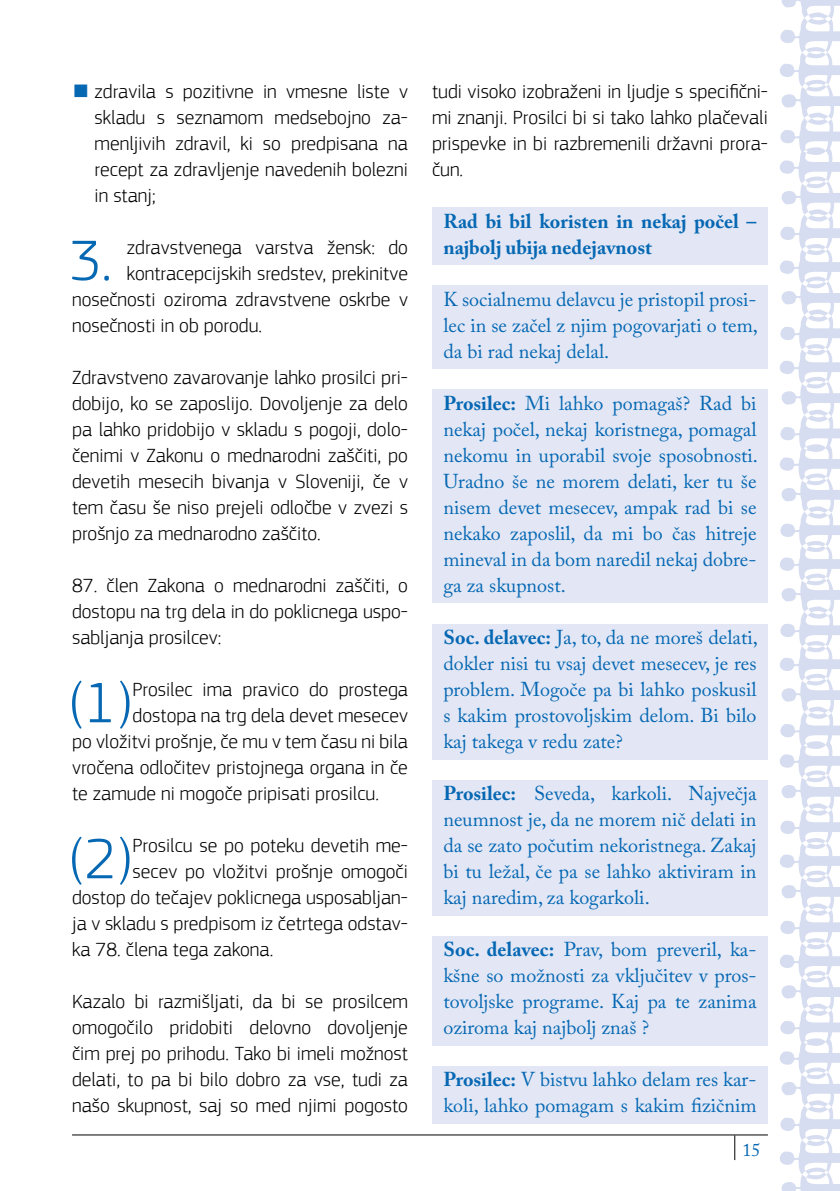
<style>
.page{position:relative;width:840px;height:1191px;background:#fff}
.page>*{position:absolute;margin:0;border:0;box-sizing:border-box;transform-origin:0 0}
.t1{font:300 59.2px "PF Square Sans Pro";color:#0668b3}
.t2{font:300 20px/26px "PF Square Sans Pro";color:#000;text-align:justify}
.t3{font:20px/26px "Adobe Caslon Pro";color:#0668b3;text-align:justify}
.t4{font:700 20px/26px "Adobe Caslon Pro";color:#0668b3}
.t5{font:18px "Adobe Caslon Pro";color:#0668b3}
.s1{color:#0668b3}
.s2{font-weight:700}
</style>
<div class="page">
<svg style="left:780px;top:0;width:59px;height:1191px"></svg>
<hr style="left:72px;top:1134px;width:695px;height:1px;background:#000">
<div style="left:432px;top:208px;width:335px;height:57px;background:#e3e7f5"></div>
<div style="left:432px;top:286px;width:335px;height:83px;background:#e3e7f5"></div>
<div style="left:432px;top:390px;width:335px;height:213px;background:#e3e7f5"></div>
<div style="left:432px;top:624px;width:335px;height:135px;background:#e3e7f5"></div>
<div style="left:432px;top:780px;width:335px;height:135px;background:#e3e7f5"></div>
<div style="left:432px;top:936px;width:335px;height:109px;background:#e3e7f5"></div>
<div style="left:432px;top:1066px;width:335px;height:57px;background:#e3e7f5"></div>
<p class="t2" style="left:94px;top:78px;width:315px;text-indent:-22px"><span class="s1">■</span> zdravila s pozitivne in vmesne liste v skladu s seznamom medsebojno za&shy;menljivih zdravil, ki so predpisana na recept za zdravljenje navedenih bolezni in stanj;</p>
<h1 class="t1" style="left:69px;top:226px;width:44px">3.</h1>
<p class="t2" style="left:127px;top:234px;width:282px">zdravstvenega varstva žensk: do</p>
<p class="t2" style="left:127px;top:260px;width:282px">kontracepcijskih sredstev, prekinitve</p>
<p class="t2" style="left:72px;top:286px;width:337px">nosečnosti oziroma zdravstvene oskrbe v</p>
<p class="t2" style="left:72px;top:312px;width:191px">nosečnosti in ob porodu.</p>
<p class="t2" style="left:72px;top:364px;width:337px">Zdravstveno zavarovanje lahko prosilci pri&shy;dobijo, ko se zaposlijo. Dovoljenje za delo pa lahko pridobijo v skladu s pogoji, dolo&shy;čenimi v Zakonu o mednarodni zaščiti, po devetih mesecih bivanja v Sloveniji, če v tem času še niso prejeli odločbe v zvezi s prošnjo za mednarodno zaščito.</p>
<p class="t2" style="left:72px;top:572px;width:337px">87. člen Zakona o mednarodni zaščiti, o dostopu na trg dela in do poklicnega uspo&shy;sabljanja prosilcev:</p>
<h1 class="t1" style="left:68px;top:668px;width:66px">(1)</h1>
<p class="t2" style="left:133px;top:676px;width:277px">Prosilec ima pravico do prostega</p>
<p class="t2" style="left:133px;top:702px;width:277px">dostopa na trg dela devet mesecev</p>
<p class="t2" style="left:72px;top:728px;width:337px">po vložitvi prošnje, če mu v tem času ni bila</p>
<p class="t2" style="left:72px;top:754px;width:337px">vročena odločitev pristojnega organa in če</p>
<p class="t2" style="left:72px;top:780px;width:308px">te zamude ni mogoče pripisati prosilcu.</p>
<h1 class="t1" style="left:68px;top:824px;width:66px">(2)</h1>
<p class="t2" style="left:133px;top:832px;width:277px">Prosilcu se po poteku devetih me-</p>
<p class="t2" style="left:133px;top:858px;width:277px">secev po vložitvi prošnje omogoči</p>
<p class="t2" style="left:72px;top:884px;width:337px">dostop do tečajev poklicnega usposabljan-</p>
<p class="t2" style="left:72px;top:910px;width:337px">ja v skladu s predpisom iz četrtega odstav-</p>
<p class="t2" style="left:72px;top:936px;width:203px">ka 78. člena tega zakona.</p>
<p class="t2" style="left:72px;top:988px;width:337px">Kazalo bi razmišljati, da bi se prosilcem omogočilo pridobiti delovno dovoljenje čim prej po prihodu. Tako bi imeli možnost delati, to pa bi bilo dobro za vse, tudi za našo skupnost, saj so med njimi pogosto</p>
<p class="t2" style="left:432px;top:78px;width:337px">tudi visoko izobraženi in ljudje s specifični&shy;mi znanji. Prosilci bi si tako lahko plačevali prispevke in bi razbremenili državni prora&shy;čun.</p>
<p class="t4" style="left:443px;top:208px;width:314px">Rad bi bil koristen in nekaj počel – najbolj ubija nedejavnost</p>
<p class="t3" style="left:443px;top:286px;width:316px">K socialnemu delavcu je pristopil prosi&shy;lec in se začel z njim pogovarjati o tem, da bi rad nekaj delal.</p>
<p class="t3" style="left:443px;top:390px;width:316px"><span class="s2">Prosilec:</span> Mi lahko pomagaš? Rad bi nekaj počel, nekaj koristnega, pomagal nekomu in uporabil svoje sposobnosti.<br>Uradno še ne morem delati, ker tu še nisem devet mesecev, ampak rad bi se nekako zaposlil, da mi bo čas hitreje mineval in da bom naredil nekaj dobre&shy;ga za skupnost.</p>
<p class="t3" style="left:443px;top:624px;width:316px"><span class="s2">Soc. delavec:</span> Ja, to, da ne moreš delati, dokler nisi tu vsaj devet mesecev, je res problem. Mogoče pa bi lahko poskusil s kakim prostovoljskim delom. Bi bilo kaj takega v redu zate?</p>
<p class="t3" style="left:443px;top:780px;width:314px"><span class="s2">Prosilec:</span> Seveda, karkoli. Največja neumnost je, da ne morem nič delati in da se zato počutim nekoristnega. Zakaj bi tu ležal, če pa se lahko aktiviram in kaj naredim, za kogarkoli.</p>
<p class="t3" style="left:443px;top:936px;width:314px"><span class="s2">Soc. delavec:</span> Prav, bom preveril, ka&shy;kšne so možnosti za vključitev v pros&shy;tovoljske programe. Kaj pa te zanima oziroma kaj najbolj znaš ?</p>
<p class="t3" style="left:443px;top:1066px;width:314px"><span class="s2">Prosilec:</span> V bistvu lahko delam res kar&shy;koli, lahko pomagam s kakim fizičnim</p>
<p class="t5" style="left:742px;top:1139px;width:19px">15</p>
</div>
